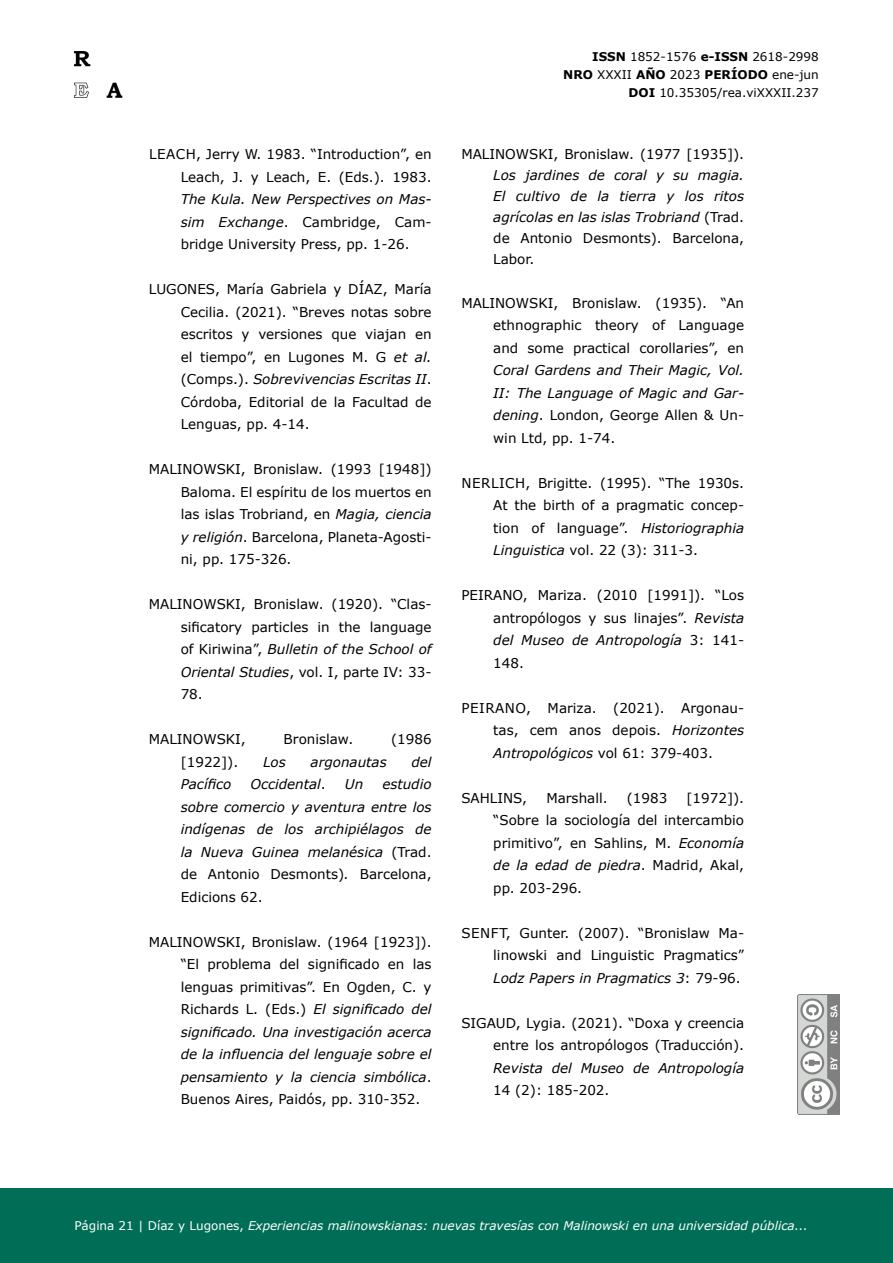
<style>
.page{position:relative;width:893px;height:1263px;background:#fff}
.page>*{position:absolute;margin:0;border:0;box-sizing:border-box;transform-origin:0 0}
.Referencias_bibliogr{font:13.5px/22.5px "Verdana";color:#000;text-align:justify}
.Referencias_bibliogr-2{font:italic 13.5px/22.5px "Verdana";color:#000;text-align:justify}
.t1{font:italic 12px "Verdana";color:#fff}
.t2{font:12px/18px "Verdana";color:#000;text-align:right}
.s1{font-style:italic}
.s2{font-style:normal}
.s3{font-weight:700}
</style>
<div class="page">
<img style="left:798px;top:994px;width:42px;height:120px">
<div style="left:0;top:1188px;width:893px;height:75px;background:#006e56"></div>
<img style="left:74px;top:52px;width:49px;height:45px">
<p class="Referencias_bibliogr" style="left:181px;top:143px;width:252px;text-indent:-32px">LEACH, Jerry W. 1983. “Introduction”, en Leach, J. y Leach, E. (Eds.). 1983.<br><span class="s1">The Kula. New Perspectives on Mas&shy;sim Exchange</span>. Cambridge, Cam&shy;bridge University Press, pp. 1-26.</p>
<p class="Referencias_bibliogr" style="left:181px;top:278px;width:252px;text-indent:-32px">LUGONES, María Gabriela y DÍAZ, María Cecilia. (2021). “Breves notas sobre escritos y versiones que viajan en el tiempo”, en Lugones M. G <span class="s1">et al. </span>(Comps.). <span class="s1">Sobrevivencias Escritas II</span>.<br>Córdoba, Editorial de la Facultad de Lenguas, pp. 4-14.</p>
<p class="Referencias_bibliogr" style="left:181px;top:458px;width:252px;text-indent:-32px">MALINOWSKI, Bronislaw. (1993 [1948])<br>Baloma. El espíritu de los muertos en las islas Trobriand, en <span class="s1">Magia, ciencia y religión</span>. Barcelona, Planeta-Agosti&shy;ni, pp. 175-326.</p>
<p class="Referencias_bibliogr" style="left:181px;top:593px;width:252px;text-indent:-32px">MALINOWSKI, Bronislaw. (1920). “Clas&shy;sificatory particles in the language of Kiriwina”, <span class="s1">Bulletin of the School of Oriental Studies</span>, vol. I, parte IV: 33- 78.</p>
<p class="Referencias_bibliogr" style="left:149px;top:728px;width:99px">MALINOWSKI,</p>
<p class="Referencias_bibliogr" style="left:284px;top:728px;width:71px">Bronislaw.</p>
<p class="Referencias_bibliogr" style="left:391px;top:728px;width:42px">(1986</p>
<p class="Referencias_bibliogr" style="left:181px;top:750px;width:59px">[1922]).</p>
<p class="Referencias_bibliogr-2" style="left:263px;top:750px;width:24px">Los</p>
<p class="Referencias_bibliogr-2" style="left:311px;top:750px;width:78px">argonautas</p>
<p class="Referencias_bibliogr-2" style="left:411px;top:750px;width:22px">del</p>
<p class="Referencias_bibliogr-2" style="left:181px;top:773px;width:52px">Pacífico</p>
<p class="Referencias_bibliogr-2" style="left:250px;top:773px;width:77px">Occidental<span class="s2">.</span></p>
<p class="Referencias_bibliogr-2" style="left:345px;top:773px;width:20px">Un</p>
<p class="Referencias_bibliogr-2" style="left:181px;top:773px;width:252px;text-indent:202px">estudio sobre comercio y aventura entre los indígenas de los archipiélagos de la Nueva Guinea melanésica <span class="s2">(Trad. de Antonio Desmonts)</span>. <span class="s2">Barcelona, Edicions 62.</span></p>
<p class="Referencias_bibliogr" style="left:181px;top:930px;width:252px;text-indent:-32px">MALINOWSKI, Bronislaw. (1964 [1923]). “El problema del significado en las lenguas primitivas”. En Ogden, C. y Richards L. (Eds.) <span class="s1">El significado del significado. Una investigación acerca de la influencia del lenguaje sobre el pensamiento y la ciencia simbólica</span>.<br>Buenos Aires, Paidós, pp. 310-352.</p>
<p class="t2" style="left:563px;top:47px;width:257px"><span class="s3">ISSN</span> 1852-1576 <span class="s3">e-ISSN</span> 2618-2998<br><span class="s3">NRO</span> XXXII <span class="s3">AÑO</span> 2023 <span class="s3">PERÍODO</span> ene-jun<br><span class="s3">DOI</span> 10.35305/rea.viXXXII.237</p>
<p class="Referencias_bibliogr-2" style="left:493px;top:144px;width:252px;line-height:21px;text-indent:-32px"><span class="s2">MALINOWSKI, Bronislaw. (1977 [1935]).<br></span>Los jardines de coral y su magia.<br>El cultivo de la tierra y los ritos agrícolas en las islas Trobriand <span class="s2">(Trad. de Antonio Desmonts). Barcelona, Labor.</span></p>
<p class="Referencias_bibliogr" style="left:493px;top:291px;width:252px;text-indent:-32px">MALINOWSKI, Bronislaw. (1935). “An ethnographic theory of Language and some practical corollaries”, en <span class="s1">Coral Gardens and Their Magic, Vol.<br>II: The Language of Magic and Gar&shy;dening</span>. London, George Allen &amp; Un&shy;win Ltd, pp. 1-74.</p>
<p class="Referencias_bibliogr" style="left:493px;top:471px;width:252px;text-indent:-32px">NERLICH, Brigitte. (1995). “The 1930s.<br>At the birth of a pragmatic concep&shy;tion of language”. <span class="s1">Historiographia Linguistica</span> vol. 22 (3): 311-3.</p>
<p class="Referencias_bibliogr" style="left:493px;top:584px;width:252px;text-indent:-32px">PEIRANO, Mariza. (2010 [1991]). “Los antropólogos y sus linajes”. <span class="s1">Revista del Museo de Antropología</span> 3: 141- 148.</p>
<p class="Referencias_bibliogr" style="left:493px;top:696px;width:252px;text-indent:-32px">PEIRANO, Mariza. (2021). Argonau&shy;tas, cem anos depois. <span class="s1">Horizontes Antropológicos</span> vol 61: 379-403.</p>
<p class="Referencias_bibliogr" style="left:461px;top:786px;width:67px">SAHLINS,</p>
<p class="Referencias_bibliogr" style="left:546px;top:786px;width:63px">Marshall.</p>
<p class="Referencias_bibliogr" style="left:627px;top:786px;width:42px">(1983</p>
<p class="Referencias_bibliogr" style="left:493px;top:786px;width:252px;text-indent:193px">[1972]). “Sobre la sociología del intercambio primitivo”, en Sahlins, M. <span class="s1">Economía de la edad de piedra</span>. Madrid, Akal, pp. 203-296.</p>
<p class="Referencias_bibliogr" style="left:493px;top:921px;width:252px;text-indent:-32px">SENFT, Gunter. (2007). “Bronislaw Ma&shy;linowski and Linguistic Pragmatics” <span class="s1">Lodz Papers in Pragmatics 3</span>: 79-96.</p>
<p class="Referencias_bibliogr" style="left:493px;top:1011px;width:252px;text-indent:-32px">SIGAUD, Lygia. (2021). “Doxa y creencia entre los antropólogos (Traducción).<br><span class="s1">Revista del Museo de Antropología </span>14 (2): 185-202.</p>
<p class="t1" style="left:74px;top:1217px;width:735px"><span class="s2">Página 21 | Díaz y Lugones,</span> Experiencias malinowskianas: nuevas travesías con Malinowski en una universidad pública...</p>
</div>
